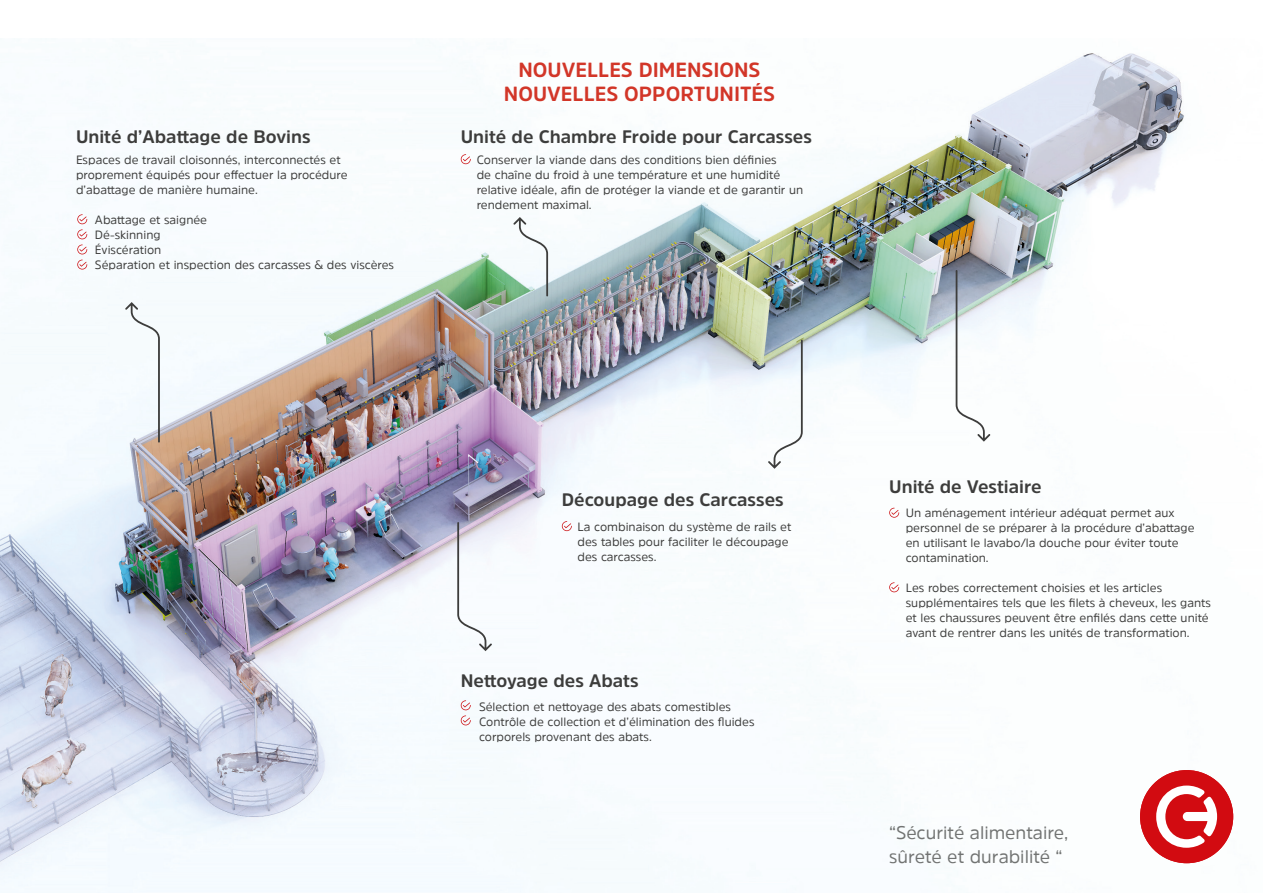
<style>
.page{position:relative;width:1263px;height:893px;background:#fff}
.page>*{position:absolute;margin:0;border:0;box-sizing:border-box;transform-origin:0 0}
.t1{font:700 20.4px "Amsi Pro";color:#d23628}
.t2{font:18.15px "Amsi Pro";color:#717372}
.t3{font:700 18px "Amsi Pro";color:#3d3d3c}
.t4{font:12px/15px "Amsi Pro";color:#3d3d3c}
</style>
<div class="page">
<img style="left:0;top:53px;width:1234px;height:840px">
<div style="left:1140px;top:770px;width:93px;height:93px;background:#d20b11;border-radius:50%"></div>
<svg style="left:1156px;top:785px;width:61px;height:63px"></svg>
<svg style="left:125px;top:302px;width:35px;height:141px"></svg>
<svg style="left:513px;top:217px;width:35px;height:79px"></svg>
<svg style="left:457px;top:522px;width:35px;height:129px"></svg>
<svg style="left:956px;top:270px;width:34px;height:172px"></svg>
<svg style="left:768px;top:340px;width:35px;height:129px"></svg>
<svg style="left:562px;top:521px;width:10px;height:10px"></svg>
<svg style="left:77px;top:214px;width:10px;height:40px"></svg>
<svg style="left:77px;top:260px;width:10px;height:10px"></svg>
<svg style="left:461px;top:700px;width:10px;height:25px"></svg>
<svg style="left:461px;top:154px;width:10px;height:10px"></svg>
<svg style="left:889px;top:508px;width:10px;height:10px"></svg>
<svg style="left:889px;top:582px;width:10px;height:10px"></svg>
<p class="t3" style="left:76px;top:124px;width:236px">Unité d’Abattage de Bovins</p>
<p class="t4" style="left:76px;top:152px;width:273px">Espaces de travail cloisonnés, interconnectés et proprement équipés pour effectuer la procédure d’abattage de manière humaine.</p>
<p class="t4" style="left:95px;top:212px;width:114px">Abattage et saignée</p>
<p class="t4" style="left:95px;top:227px;width:67px">Dé-skinning</p>
<p class="t4" style="left:95px;top:242px;width:68px">Éviscération</p>
<p class="t4" style="left:95px;top:257px;width:301px">Séparation et inspection des carcasses &amp; des viscères</p>
<p class="t1" style="left:518px;top:56px;width:243px">NOUVELLES DIMENSIONS</p>
<p class="t1" style="left:504px;top:80px;width:273px">NOUVELLES OPPORTUNITÉS</p>
<p class="t3" style="left:461px;top:124px;width:353px">Unité de Chambre Froide pour Carcasses</p>
<p class="t4" style="left:477px;top:152px;width:328px">Conserver la viande dans des conditions bien définies<br>de chaîne du froid à une température et une humidité relative idéale, afin de protéger la viande et de garantir un rendement maximal.</p>
<p class="t3" style="left:562px;top:488px;width:223px">Découpage des Carcasses</p>
<p class="t4" style="left:577px;top:519px;width:215px">La combinaison du système de rails et des tables pour faciliter le découpage des carcasses.</p>
<p class="t3" style="left:461px;top:669px;width:179px">Nettoyage des Abats</p>
<p class="t4" style="left:479px;top:699px;width:253px">Sélection et nettoyage des abats comestibles</p>
<p class="t4" style="left:479px;top:714px;width:277px">Contrôle de collection et d’élimination des fluides corporels provenant des abats.</p>
<p class="t3" style="left:889px;top:474px;width:154px">Unité de Vestiaire</p>
<p class="t4" style="left:906px;top:505px;width:290px">Un aménagement intérieur adéquat permet aux personnel de se préparer à la procédure d’abattage en utilisant le lavabo/la douche pour éviter toute contamination.</p>
<p class="t4" style="left:906px;top:580px;width:307px">Les robes correctement choisies et les articles supplémentaires tels que les filets à cheveux, les gants et les chaussures peuvent être enfilés dans cette unité avant de rentrer dans les unités de transformation.</p>
<p class="t2" style="left:889px;top:820px;width:181px">“Sécurité alimentaire,</p>
<p class="t2" style="left:889px;top:844px;width:175px">sûreté et durabilité “</p>
</div>
